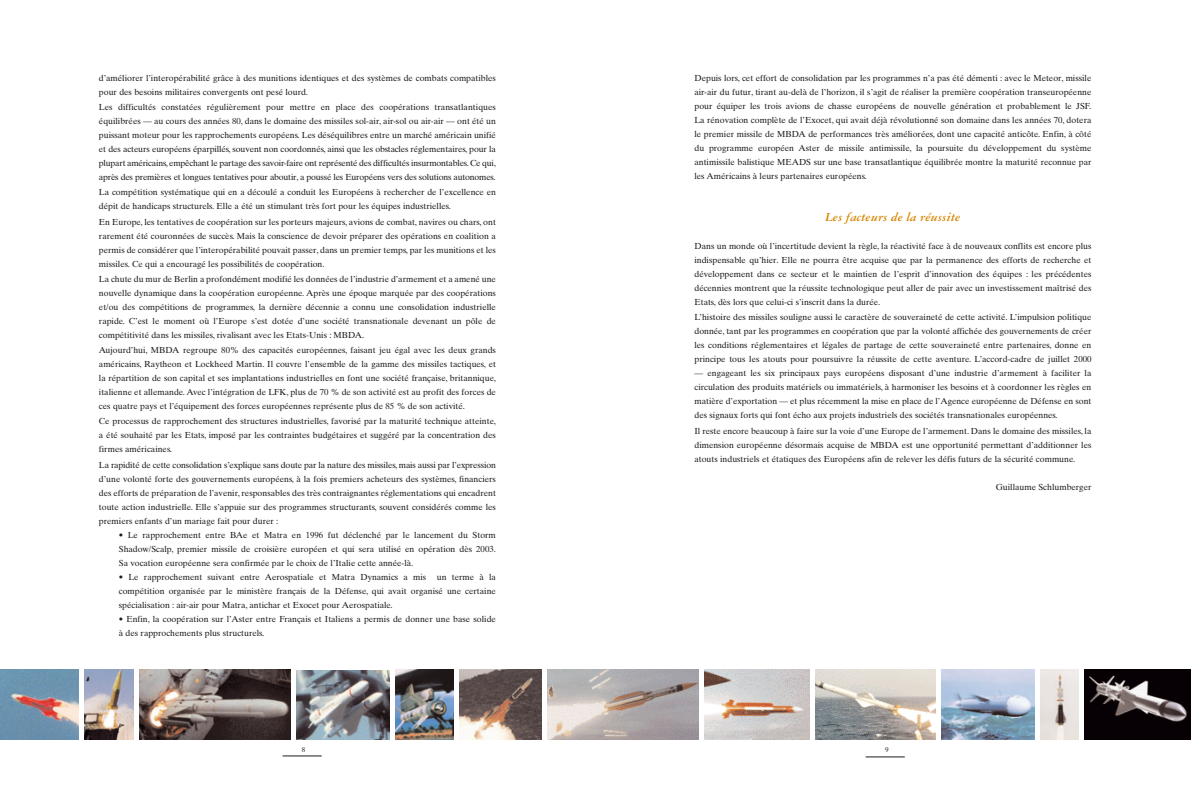
<style>
.page{position:relative;width:1191px;height:794px;background:#fff}
.page>*{position:absolute;margin:0;border:0;box-sizing:border-box;transform-origin:0 0}
.t1{font:italic 700 13.12px "Garamond Three";color:#d58500}
.t2{font:8.75px/14px "Times Ten";color:#1b1c20;text-align:justify}
.t3{font:7px "Times Ten";color:#1b1c20}
</style>
<div class="page">
<hr style="left:865px;top:756px;width:39px;height:1px;background:#1b1c20">
<hr style="left:282px;top:755px;width:40px;height:1px;background:#1b1c20">
<img style="left:0;top:670px;width:78px;height:69px">
<img style="left:84px;top:670px;width:50px;height:69px">
<img style="left:140px;top:670px;width:151px;height:69px">
<img style="left:297px;top:670px;width:92px;height:70px">
<img style="left:395px;top:670px;width:58px;height:69px">
<img style="left:459px;top:670px;width:82px;height:69px">
<img style="left:547px;top:670px;width:152px;height:69px">
<img style="left:705px;top:670px;width:104px;height:69px">
<img style="left:815px;top:670px;width:120px;height:69px">
<img style="left:941px;top:670px;width:93px;height:69px">
<img style="left:1040px;top:670px;width:38px;height:69px">
<img style="left:1084px;top:670px;width:106px;height:69px">
<p class="t2" style="left:99px;top:72px;width:398px">d’améliorer l’interopérabilité grâce à des munitions identiques et des systèmes de combats compatibles pour des besoins militaires convergents ont pesé lourd.</p>
<p class="t2" style="left:99px;top:101px;width:398px">Les difficultés constatées régulièrement pour mettre en place des coopérations transatlantiques équilibrées — au cours des années 80, dans le domaine des missiles sol-air, air-sol ou air-air — ont été un puissant moteur pour les rapprochements européens. Les déséquilibres entre un marché américain unifié et des acteurs européens éparpillés, souvent non coordonnés, ainsi que les obstacles réglementaires, pour la plupart américains, empêchant le partage des savoir-faire ont représenté des difficultés insurmontables. Ce qui, après des premières et longues tentatives pour aboutir, a poussé les Européens vers des solutions autonomes.</p>
<p class="t2" style="left:99px;top:186px;width:398px">La compétition systématique qui en a découlé a conduit les Européens à rechercher de l’excellence en dépit de handicaps structurels. Elle a été un stimulant très fort pour les équipes industrielles.</p>
<p class="t2" style="left:99px;top:216px;width:398px">En Europe, les tentatives de coopération sur les porteurs majeurs, avions de combat, navires ou chars, ont rarement été couronnées de succès. Mais la conscience de devoir préparer des opérations en coalition a permis de considérer que l’interopérabilité pouvait passer, dans un premier temps, par les munitions et les missiles. Ce qui a encouragé les possibilités de coopération.</p>
<p class="t2" style="left:99px;top:273px;width:398px">La chute du mur de Berlin a profondément modifié les données de l’industrie d’armement et a amené une nouvelle dynamique dans la coopération européenne. Après une époque marquée par des coopérations et/ou des compétitions de programmes, la dernière décennie a connu une consolidation industrielle rapide. C’est le moment où l’Europe s’est dotée d’une société transnationale devenant un pôle de compétitivité dans les missiles, rivalisant avec les Etats-Unis : MBDA.</p>
<p class="t2" style="left:99px;top:344px;width:398px">Aujourd’hui, MBDA regroupe 80% des capacités européennes, faisant jeu égal avec les deux grands américains, Raytheon et Lockheed Martin. Il couvre l’ensemble de la gamme des missiles tactiques, et la répartition de son capital et ses implantations industrielles en font une société française, britannique, italienne et allemande. Avec l’intégration de LFK, plus de 70 % de son activité est au profit des forces de ces quatre pays et l’équipement des forces européennes représente plus de 85 % de son activité.</p>
<p class="t2" style="left:99px;top:415px;width:398px">Ce processus de rapprochement des structures industrielles, favorisé par la maturité technique atteinte, a été souhaité par les Etats, imposé par les contraintes budgétaires et suggéré par la concentration des firmes américaines.</p>
<p class="t2" style="left:99px;top:458px;width:398px">La rapidité de cette consolidation s’explique sans doute par la nature des missiles, mais aussi par l’expression d’une volonté forte des gouvernements européens, à la fois premiers acheteurs des systèmes, financiers des efforts de préparation de l’avenir, responsables des très contraignantes réglementations qui encadrent toute action industrielle. Elle s’appuie sur des programmes structurants, souvent considérés comme les premiers enfants d’un mariage fait pour durer :</p>
<p class="t2" style="left:119px;top:528px;width:378px">• Le rapprochement entre BAe et Matra en 1996 fut déclenché par le lancement du Storm Shadow/Scalp, premier missile de croisière européen et qui sera utilisé en opération dès 2003.<br>Sa vocation européenne sera confirmée par le choix de l’Italie cette année-là.</p>
<p class="t2" style="left:119px;top:570px;width:378px">• Le rapprochement suivant entre Aerospatiale et Matra Dynamics a mis un terme à la compétition organisée par le ministère français de la Défense, qui avait organisé une certaine spécialisation : air-air pour Matra, antichar et Exocet pour Aerospatiale.</p>
<p class="t2" style="left:119px;top:612px;width:378px">• Enfin, la coopération sur l’Aster entre Français et Italiens a permis de donner une base solide à des rapprochements plus structurels.</p>
<p class="t2" style="left:694px;top:72px;width:398px">Depuis lors, cet effort de consolidation par les programmes n’a pas été démenti : avec le Meteor, missile air-air du futur, tirant au-delà de l’horizon, il s’agit de réaliser la première coopération transeuropéenne pour équiper les trois avions de chasse européens de nouvelle génération et probablement le JSF.<br>La rénovation complète de l’Exocet, qui avait déjà révolutionné son domaine dans les années 70, dotera le premier missile de MBDA de performances très améliorées, dont une capacité anticôte. Enfin, à côté du programme européen Aster de missile antimissile, la poursuite du développement du système antimissile balistique MEADS sur une base transatlantique équilibrée montre la maturité reconnue par les Américains à leurs partenaires européens.</p>
<h1 class="t1" style="left:825px;top:212px;width:136px">Les facteurs de la réussite</h1>
<p class="t2" style="left:694px;top:240px;width:398px">Dans un monde où l’incertitude devient la règle, la réactivité face à de nouveaux conflits est encore plus indispensable qu’hier. Elle ne pourra être acquise que par la permanence des efforts de recherche et développement dans ce secteur et le maintien de l’esprit d’innovation des équipes : les précédentes décennies montrent que la réussite technologique peut aller de pair avec un investissement maîtrisé des Etats, dès lors que celui-ci s’inscrit dans la durée.</p>
<p class="t2" style="left:694px;top:311px;width:398px">L’histoire des missiles souligne aussi le caractère de souveraineté de cette activité. L’impulsion politique donnée, tant par les programmes en coopération que par la volonté affichée des gouvernements de créer les conditions réglementaires et légales de partage de cette souveraineté entre partenaires, donne en principe tous les atouts pour poursuivre la réussite de cette aventure. L’accord-cadre de juillet 2000</p>
<p class="t2" style="left:694px;top:367px;width:398px">— engageant les six principaux pays européens disposant d’une industrie d’armement à faciliter la circulation des produits matériels ou immatériels, à harmoniser les besoins et à coordonner les règles en matière d’exportation — et plus récemment la mise en place de l’Agence européenne de Défense en sont des signaux forts qui font écho aux projets industriels des sociétés transnationales européennes.</p>
<p class="t2" style="left:694px;top:424px;width:398px">Il reste encore beaucoup à faire sur la voie d’une Europe de l’armement. Dans le domaine des missiles, la dimension européenne désormais acquise de MBDA est une opportunité permettant d’additionner les atouts industriels et étatiques des Européens afin de relever les défis futurs de la sécurité commune.</p>
<p class="t2" style="left:995px;top:480px;width:97px">Guillaume Schlumberger</p>
<p class="t3" style="left:302px;top:747px;width:5px">8</p>
<p class="t3" style="left:885px;top:747px;width:5px">9</p>
</div>
